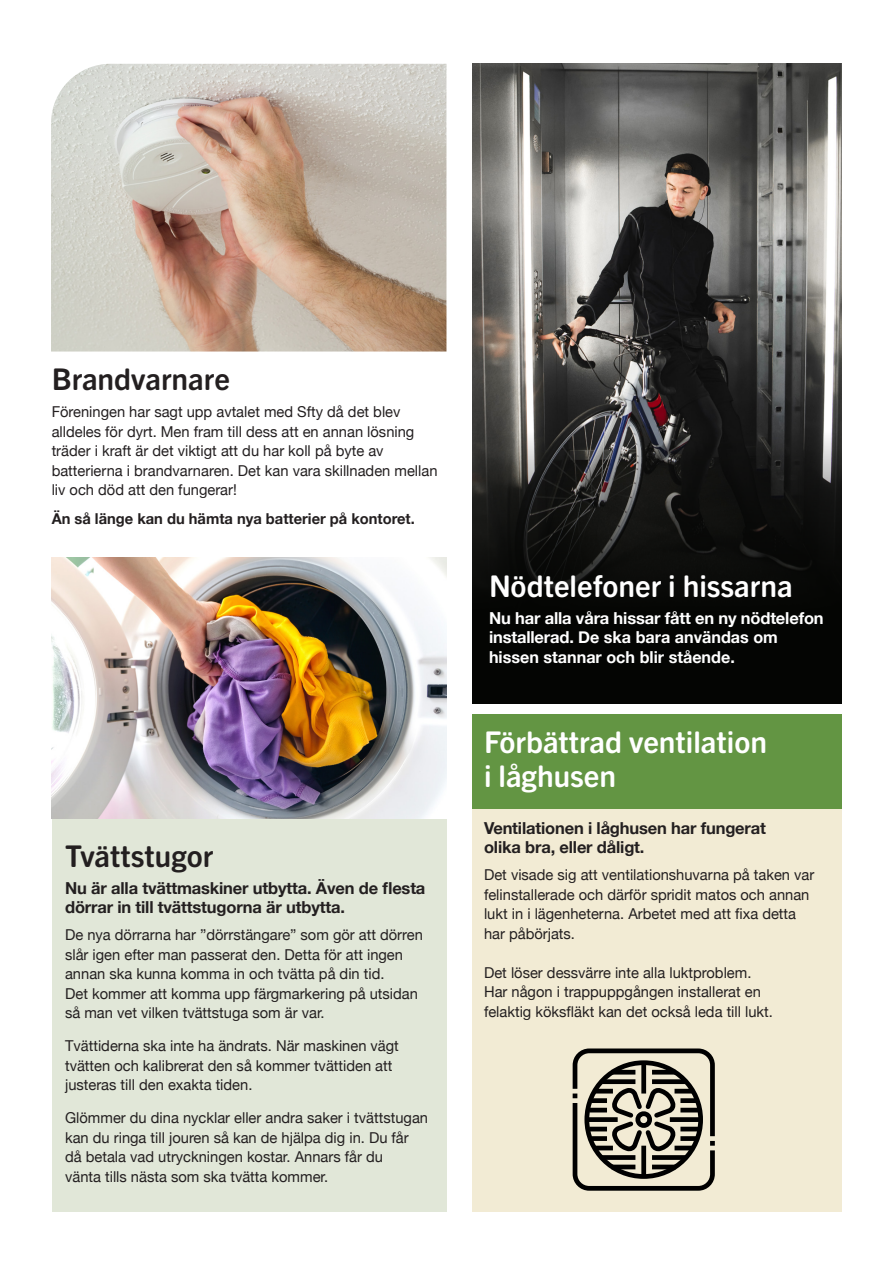
<style>
.page{position:relative;width:893px;height:1263px;background:#fff}
.page>*{position:absolute;margin:0;border:0;box-sizing:border-box;transform-origin:0 0}
.t1{font:700 30px "Trade Gothic Next SR Pro";color:#fff}
.t2{font:700 30px "Trade Gothic Next SR Pro";color:#231f20}
.t3{font:700 16.5px/19.5px "Helvetica Neue";letter-spacing:-.01em;color:#231f20}
.t4{font:700 16.5px/19.5px "Helvetica Neue";letter-spacing:-.01em;color:#fff}
.t5{font:15px/19.5px "Helvetica Neue";color:#231f20}
.t6{font:700 15px "Helvetica Neue";color:#231f20}
</style>
<div class="page">
<img style="left:472px;top:64px;width:370px;height:269px">
<svg style="left:472px;top:333px;width:370px;height:371px;background:#222120"></svg>
<div style="left:52px;top:809px;width:394px;height:403px;background:#e1e7d8"></div>
<div style="left:472px;top:714px;width:370px;height:498px;background:#f2ebd4"></div>
<div style="left:472px;top:714px;width:370px;height:95px;background:#639543"></div>
<img style="left:51px;top:64px;width:395px;height:287px">
<img style="left:52px;top:557px;width:394px;height:261px">
<svg style="left:572px;top:1048px;width:143px;height:143px"></svg>
<p class="t2" style="left:52px;top:358px;width:180px">Brandvarnare</p>
<p class="t5" style="left:52px;top:403px;width:350px">Föreningen har sagt upp avtalet med Sfty då det blev</p>
<p class="t5" style="left:52px;top:423px;width:364px">alldeles för dyrt. Men fram till dess att en annan lösning</p>
<p class="t5" style="left:52px;top:442px;width:333px">träder i kraft är det viktigt att du har koll på byte av</p>
<p class="t5" style="left:52px;top:462px;width:387px">batterierna i brandvarnaren. Det kan vara skillnaden mellan liv och död att den fungerar!</p>
<p class="t6" style="left:52px;top:507px;width:365px">Än så länge kan du hämta nya batterier på kontoret.</p>
<p class="t2" style="left:65px;top:835px;width:150px">Tvättstugor</p>
<p class="t3" style="left:65px;top:878px;width:362px">Nu är alla tvättmaskiner utbytta. Även de flesta dörrar in till tvättstugorna är utbytta.</p>
<p class="t5" style="left:65px;top:926px;width:359px">De nya dörrarna har ”dörrstängare” som gör att dörren</p>
<p class="t5" style="left:65px;top:945px;width:339px">slår igen efter man passerat den. Detta för att ingen</p>
<p class="t5" style="left:65px;top:965px;width:321px">annan ska kunna komma in och tvätta på din tid.</p>
<p class="t5" style="left:65px;top:984px;width:354px">Det kommer att komma upp färgmarkering på utsidan</p>
<p class="t5" style="left:65px;top:1004px;width:261px">så man vet vilken tvättstuga som är var.</p>
<p class="t5" style="left:65px;top:1037px;width:335px">Tvättiderna ska inte ha ändrats. När maskinen vägt</p>
<p class="t5" style="left:65px;top:1056px;width:329px">tvätten och kalibrerat den så kommer tvättiden att</p>
<p class="t5" style="left:65px;top:1076px;width:189px">justeras till den exakta tiden.</p>
<p class="t5" style="left:65px;top:1109px;width:364px">Glömmer du dina nycklar eller andra saker i tvättstugan</p>
<p class="t5" style="left:65px;top:1128px;width:345px">kan du ringa till jouren så kan de hjälpa dig in. Du får</p>
<p class="t5" style="left:65px;top:1148px;width:319px">då betala vad utryckningen kostar. Annars får du</p>
<p class="t5" style="left:65px;top:1167px;width:265px">vänta tills nästa som ska tvätta kommer.</p>
<p class="t1" style="left:489px;top:565px;width:305px">Nödtelefoner i hissarna</p>
<p class="t4" style="left:489px;top:609px;width:336px">Nu har alla våra hissar fått en ny nödtelefon</p>
<p class="t4" style="left:489px;top:628px;width:290px">installerad. De ska bara användas om hissen stannar och blir stående.</p>
<p class="t1" style="left:484px;top:721px;width:284px">Förbättrad ventilation</p>
<p class="t1" style="left:484px;top:756px;width:133px">i låghusen</p>
<p class="t3" style="left:484px;top:819px;width:283px">Ventilationen i låghusen har fungerat</p>
<p class="t3" style="left:484px;top:838px;width:162px">olika bra, eller dåligt.</p>
<p class="t5" style="left:484px;top:866px;width:332px">Det visade sig att ventilationshuvarna på taken var</p>
<p class="t5" style="left:484px;top:886px;width:327px">felinstallerade och därför spridit matos och annan lukt in i lägenheterna. Arbetet med att fixa detta har påbörjats.</p>
<p class="t5" style="left:484px;top:964px;width:290px">Det löser dessvärre inte alla luktproblem.<br>Har någon i trappuppgången installerat en felaktig köksfläkt kan det också leda till lukt.</p>
</div>
